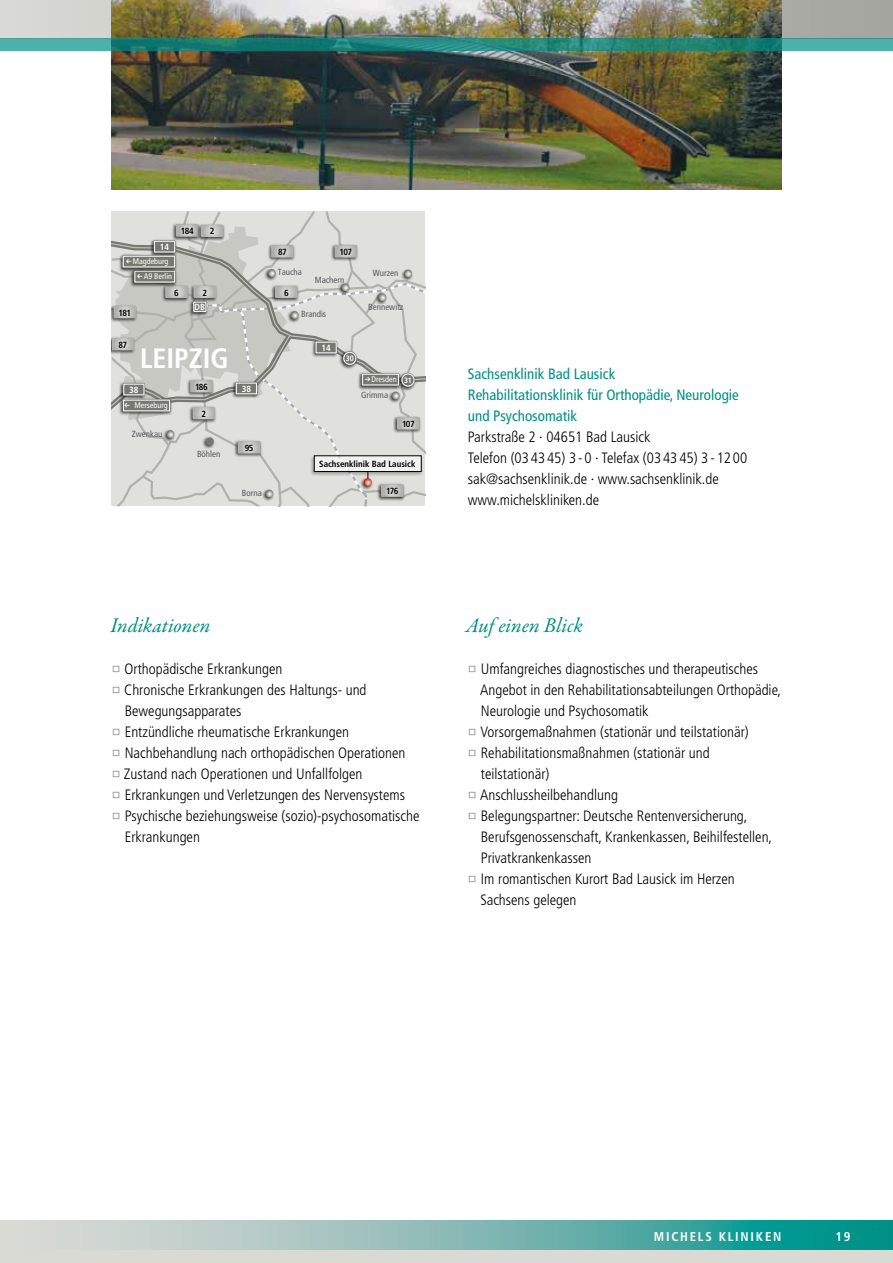
<style>
.page{position:relative;width:893px;height:1263px;background:#fff}
.page>*{position:absolute;margin:0;border:0;box-sizing:border-box;transform-origin:0 0}
.t1{font:700 condensed 27.9px "Frutiger";color:#fff}
.t2{font:italic 21px "Garamond Premr Pro";letter-spacing:-.005em;color:#008e84}
.t3{font:300 condensed 15px/21px "Frutiger";color:#000}
.t4{font:condensed 15px/21px "Frutiger";color:#008e84}
.t5{font:700 condensed 12.75px "Frutiger";letter-spacing:.14em;color:#fff}
.t6{font:700 condensed 9px "Frutiger";color:#fff}
.t7{font:condensed 8.85px "Frutiger";color:#58595b}
.t8{font:700 condensed 8.85px "Frutiger";color:#000}
.t9{font:700 condensed 8.85px "Frutiger";color:#fff}
.t10{font:condensed 8.1px "Frutiger";color:#fff}
.t11{font:700 condensed 7.8px "Frutiger";color:#fff}
</style>
<div class="page">
<svg style="left:0;top:0;width:893px;height:38px;background:#bebeb8"></svg>
<svg style="left:1px;top:1221px;width:892px;height:29px;background:#7ab8b3"></svg>
<hr style="left:0;top:1221px;width:1px;height:42px;background:#dadad5">
<div style="left:0;top:1250px;width:893px;height:13px;background:#dadad5"></div>
<img style="left:112px;top:0;width:669px;height:189px">
<svg style="left:1px;top:38px;width:892px;height:13px;background:#298c81"></svg>
<svg style="left:0;top:38px;width:1px;height:13px"></svg>
<svg style="left:112px;top:212px;width:313px;height:294px;background:#cecfcb"></svg>
<p class="t6" style="left:160px;top:241px;width:11px">14</p>
<p class="t10" style="left:125px;top:256px;width:45px">❖Magdeburg</p>
<p class="t10" style="left:136px;top:272px;width:37px">❖A9 Berlin</p>
<p class="t8" style="left:181px;top:226px;width:14px">184</p>
<p class="t8" style="left:210px;top:226px;width:6px">2</p>
<p class="t8" style="left:278px;top:247px;width:10px">87</p>
<p class="t8" style="left:340px;top:247px;width:14px">107</p>
<p class="t7" style="left:278px;top:267px;width:26px">Taucha</p>
<p class="t7" style="left:373px;top:268px;width:27px">Wurzen</p>
<p class="t7" style="left:315px;top:275px;width:31px">Machern</p>
<p class="t8" style="left:119px;top:307px;width:14px">181</p>
<p class="t8" style="left:118px;top:339px;width:10px">87</p>
<p class="t8" style="left:174px;top:287px;width:6px">6</p>
<p class="t8" style="left:284px;top:287px;width:6px">6</p>
<p class="t8" style="left:202px;top:287px;width:6px">2</p>
<p class="t9" style="left:195px;top:302px;width:12px">DB</p>
<h1 class="t1" style="left:140px;top:341px;width:90px">LEIPZIG</h1>
<p class="t8" style="left:195px;top:382px;width:14px">186</p>
<p class="t6" style="left:129px;top:384px;width:11px">38</p>
<p class="t6" style="left:242px;top:383px;width:11px">38</p>
<p class="t10" style="left:124px;top:400px;width:45px">❖ Merseburg</p>
<p class="t7" style="left:132px;top:429px;width:32px">Zwenkau</p>
<p class="t8" style="left:202px;top:408px;width:6px">2</p>
<p class="t7" style="left:197px;top:449px;width:25px">Böhlen</p>
<p class="t8" style="left:245px;top:443px;width:10px">95</p>
<p class="t7" style="left:242px;top:488px;width:21px">Borna</p>
<p class="t7" style="left:301px;top:309px;width:27px">Brandis</p>
<p class="t6" style="left:321px;top:342px;width:11px">14</p>
<p class="t7" style="left:368px;top:302px;width:37px">Bennewitz</p>
<p class="t11" style="left:346px;top:354px;width:10px">30</p>
<p class="t10" style="left:371px;top:374px;width:27px">Dresden</p>
<p class="t11" style="left:404px;top:375px;width:9px">31</p>
<p class="t7" style="left:361px;top:390px;width:28px">Grimma</p>
<p class="t8" style="left:402px;top:419px;width:14px">107</p>
<p class="t8" style="left:319px;top:458px;width:98px">Sachsenklinik Bad Lausick</p>
<p class="t8" style="left:386px;top:486px;width:14px">176</p>
<h2 class="t2" style="left:111px;top:612px;width:102px">Indikationen</h2>
<p class="t3" style="left:124px;top:658px;width:297px">Orthopädische Erkrankungen<br>Chronische Erkrankungen des Haltungs- und Bewegungsapparates<br>Entzündliche rheumatische Erkrankungen Nachbehandlung nach orthopädischen Operationen Zustand nach Operationen und Unfallfolgen Erkrankungen und Verletzungen des Nervensystems Psychische beziehungsweise (sozio)-psychosomatische Erkrankungen</p>
<p class="t4" style="left:468px;top:363px;width:273px">Sachsenklinik Bad Lausick<br>Rehabilitationsklinik für Orthopädie, Neurologie und Psychosomatik</p>
<p class="t3" style="left:468px;top:427px;width:281px">Parkstraße 2 · 04651 Bad Lausick<br>Telefon (03 43 45) 3 - 0 · Telefax (03 43 45) 3 - 12 00 sak@sachsenklinik.de · www.sachsenklinik.de www.michelskliniken.de</p>
<h2 class="t2" style="left:466px;top:612px;width:119px">Auf einen Blick</h2>
<p class="t3" style="left:480px;top:658px;width:302px">Umfangreiches diagnostisches und therapeutisches Angebot in den Rehabilitationsabteilungen Orthopädie, Neurologie und Psychosomatik<br>Vorsorgemaßnahmen (stationär und teilstationär)<br>Rehabilitationsmaßnahmen (stationär und teilstationär)<br>Anschlussheilbehandlung<br>Belegungspartner: Deutsche Rentenversicherung, Berufsgenossenschaft, Krankenkassen, Beihilfestellen, Privatkrankenkassen<br>Im romantischen Kurort Bad Lausick im Herzen Sachsens gelegen</p>
<p class="t5" style="left:654px;top:1229px;width:105px">Mi che ls Klinike</p>
<p class="t5" style="left:773px;top:1229px;width:10px">n</p>
<p class="t5" style="left:835px;top:1229px;width:17px">19</p>
</div>
